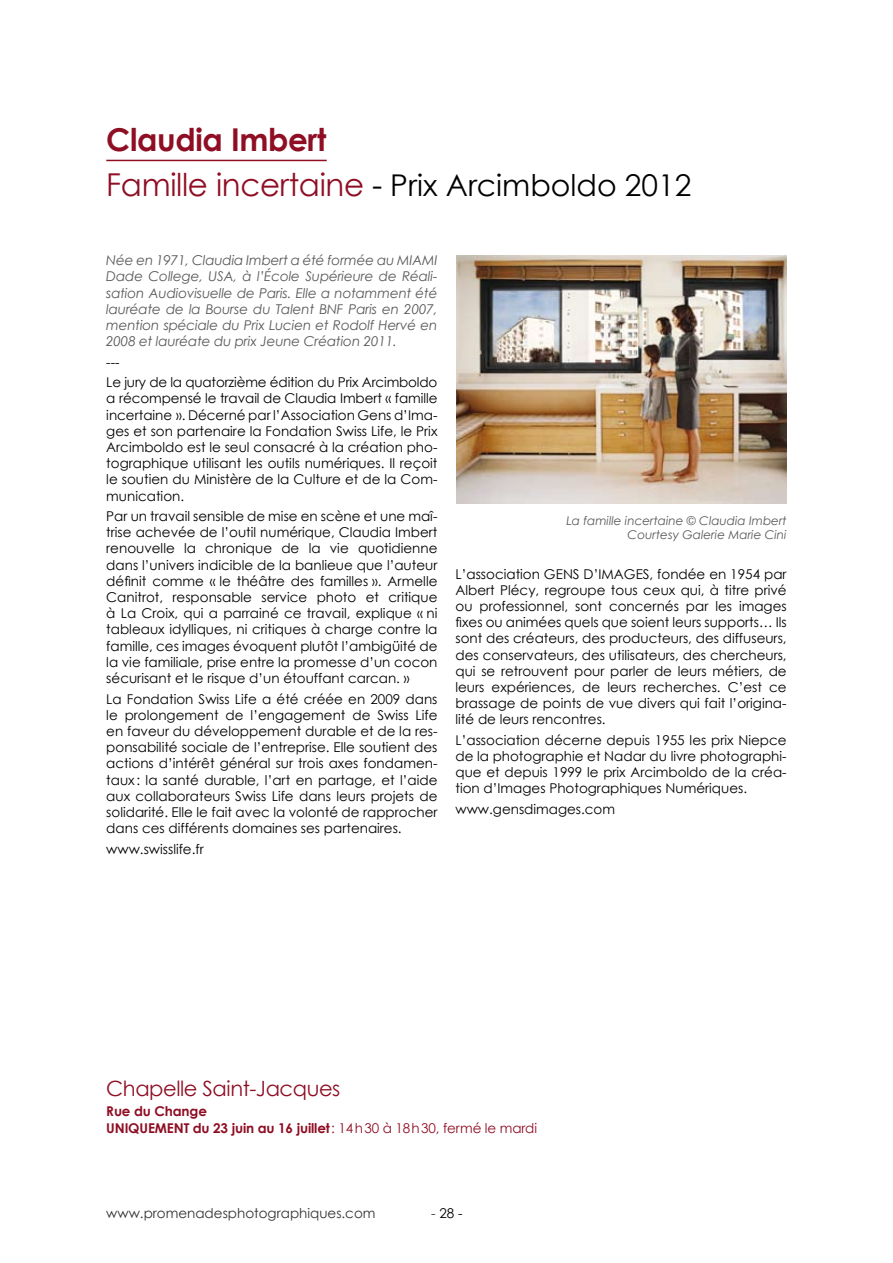
<style>
.page{position:relative;width:893px;height:1263px;background:#fff}
.page>*{position:absolute;margin:0;border:0;box-sizing:border-box;transform-origin:0 0}
.t1{font:700 31.5px "Century Gothic";letter-spacing:-.01em;color:#8f0e24}
.t2{font:30px "Century Gothic";color:#000}
.t3{font:21px "Century Gothic";letter-spacing:-.02em;color:#8f0e24}
.t4{font:13.5px/16.2px "Century Gothic";color:#000;text-align:justify}
.t5{font:italic 13.5px/16.2px "Century Gothic";letter-spacing:-.01em;color:#58585a;text-align:justify}
.t6{font:13.5px "Century Gothic";letter-spacing:-.01em;color:#8f0e24}
.t7{font:13.5px "Century Gothic";color:#333}
.t8{font:700 13.5px/16.2px "Century Gothic";letter-spacing:-.01em;color:#8f0e24}
.t9{font:italic 12px/14.4px "Century Gothic";color:#58585a;text-align:right}
.s1{font-size:31.5px;color:#8f0e24}
.s2{font-size:31.5px}
.s3{font-weight:700}
.s4{color:#333}
</style>
<div class="page">
<hr style="left:106px;top:160px;width:221px;height:1px;background:#8f0e24">
<img style="left:456px;top:255px;width:331px;height:248px">
<h1 class="t1" style="left:106px;top:120px;width:222px">Claudia Imbert</h1>
<h2 class="t2" style="left:106px;top:167px;width:587px"><span class="s1">Famille incertaine</span> <span class="s2">-</span> Prix Arcimboldo 2012</h2>
<p class="t5" style="left:106px;top:252px;width:333px">Née en 1971, Claudia Imbert a été formée au MIAMI Dade College, USA, à l’École Supérieure de Réali&shy;sation Audiovisuelle de Paris. Elle a notamment été lauréate de la Bourse du Talent BNF Paris en 2007, mention spéciale du Prix Lucien et Rodolf Hervé en 2008 et lauréate du prix Jeune Création 2011.</p>
<p class="t4" style="left:106px;top:351px;width:333px;line-height:20.4px">---<br>Le jury de la quatorzième édition du Prix Arcimboldo</p>
<p class="t4" style="left:106px;top:390px;width:333px">a récompensé le travail de Claudia Imbert « famille incertaine ». Décerné par l’Association Gens d’Ima&shy;ges et son partenaire la Fondation Swiss Life, le Prix Arcimboldo est le seul consacré à la création pho&shy;tographique utilisant les outils numériques. Il reçoit le soutien du Ministère de la Culture et de la Com&shy;munication.</p>
<p class="t4" style="left:106px;top:508px;width:333px">Par un travail sensible de mise en scène et une maî&shy;trise achevée de l’outil numérique, Claudia Imbert renouvelle la chronique de la vie quotidienne dans l’univers indicible de la banlieue que l’auteur définit comme « le théâtre des familles ». Armelle Canitrot, responsable service photo et critique à La Croix, qui a parrainé ce travail, explique « ni tableaux idylliques, ni critiques à charge contre la famille, ces images évoquent plutôt l’ambigüité de la vie familiale, prise entre la promesse d’un cocon sécurisant et le risque d’un étouffant carcan. »</p>
<p class="t4" style="left:106px;top:690px;width:333px">La Fondation Swiss Life a été créée en 2009 dans le prolongement de l’engagement de Swiss Life en faveur du développement durable et de la res&shy;ponsabilité sociale de l’entreprise. Elle soutient des actions d’intérêt général sur trois axes fondamen&shy;taux : la santé durable, l’art en partage, et l’aide aux collaborateurs Swiss Life dans leurs projets de solidarité. Elle le fait avec la volonté de rapprocher dans ces différents domaines ses partenaires.</p>
<p class="t4" style="left:106px;top:840px;width:99px">www.swisslife.fr</p>
<p class="t9" style="left:566px;top:513px;width:222px">La famille incertaine © Claudia Imbert<br>Courtesy Galerie Marie Cini</p>
<p class="t4" style="left:455px;top:565px;width:333px">L’association GENS D’IMAGES, fondée en 1954 par Albert Plécy, regroupe tous ceux qui, à titre privé ou professionnel, sont concernés par les images fixes ou animées quels que soient leurs supports… Ils sont des créateurs, des producteurs, des diffuseurs, des conservateurs, des utilisateurs, des chercheurs, qui se retrouvent pour parler de leurs métiers, de leurs expériences, de leurs recherches. C’est ce brassage de points de vue divers qui fait l’origina&shy;lité de leurs rencontres.</p>
<p class="t4" style="left:455px;top:732px;width:333px">L’association décerne depuis 1955 les prix Niepce de la photographie et Nadar du livre photographi&shy;que et depuis 1999 le prix Arcimboldo de la créa&shy;tion d’Images Photographiques Numériques.</p>
<p class="t4" style="left:455px;top:801px;width:161px">www.gensdimages.com</p>
<h3 class="t3" style="left:106px;top:1075px;width:236px">Chapelle Saint-Jacques</h3>
<p class="t8" style="left:106px;top:1103px;width:102px">Rue du Change<br>UNIQUEMENT</p>
<p class="t6" style="left:193px;top:1119px;width:346px"><span class="s3">du 23 juin au 16 juillet</span>: 14h30 à 18h30, fermé le mardi</p>
<p class="t7" style="left:106px;top:1205px;width:271px">www.promenadesphotographiques.com</p>
<p class="t4" style="left:431px;top:1205px;width:33px"><span class="s4">-</span> 28 -</p>
</div>
